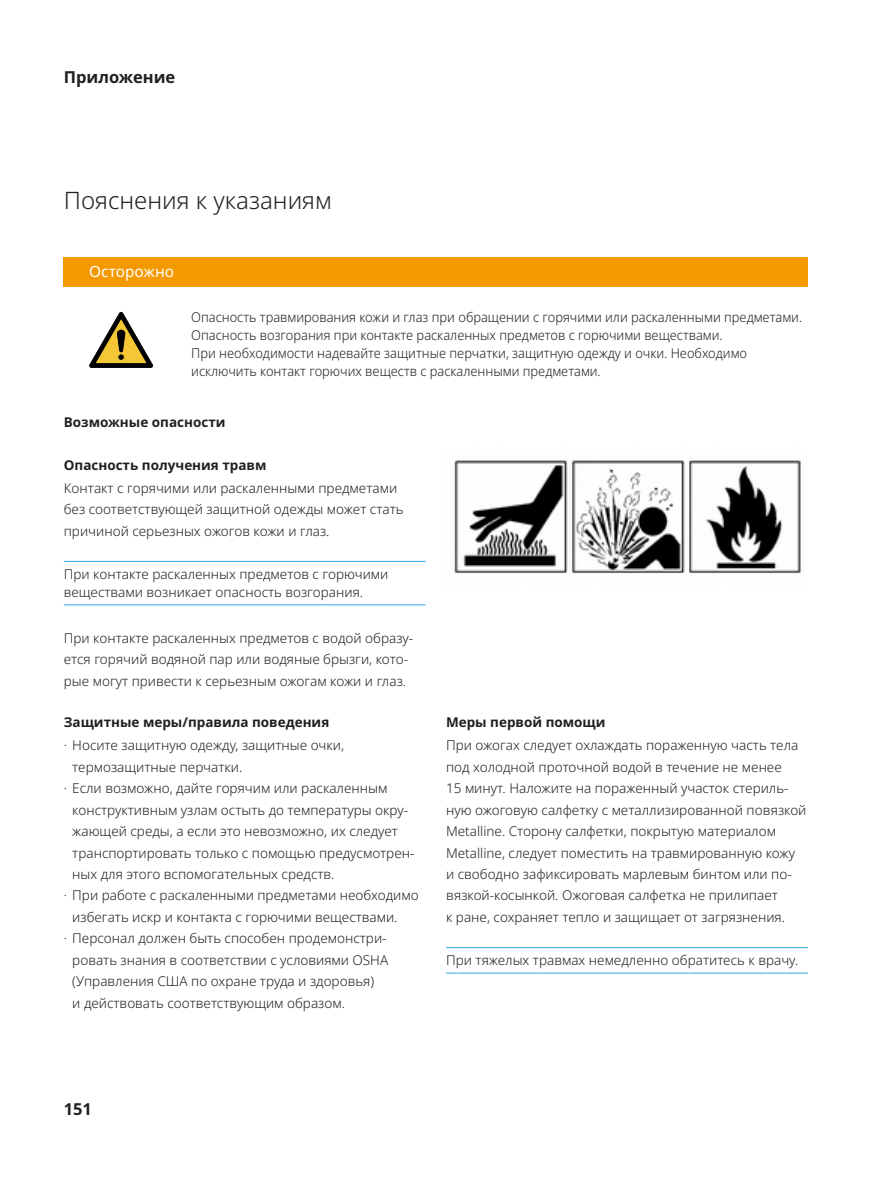
<style>
.page{position:relative;width:893px;height:1191px;background:#fff}
.page>*{position:absolute;margin:0;border:0;box-sizing:border-box;transform-origin:0 0}
.t1{font:300 24px "Noto Sans";color:#231f20}
.t2{font:700 16.5px "Noto Sans";color:#231f20}
.warn_h_white_10_25_14{font:15.3px "Noto Sans";color:#fff}
.body_9_13{font:300 13.5px/21.5px "Noto Sans";color:#231f20}
.warn_body_9_12{font:300 13.5px/18px "Noto Sans";color:#231f20;scale:.95 1}
.note_9_12_cyan{font:300 13.5px/18px "Noto Sans";color:#231f20}
.h2_9_13{font:700 13.5px "Noto Sans";color:#231f20}
</style>
<div class="page">
<hr style="left:64px;top:561px;width:362px;height:1px;background:#2babe3">
<hr style="left:64px;top:604px;width:362px;height:1px;background:#2babe3">
<hr style="left:446px;top:947px;width:362px;height:1px;background:#2babe3">
<hr style="left:446px;top:973px;width:362px;height:1px;background:#2babe3">
<div style="left:64px;top:257px;width:744px;height:29px;background:#f49900"></div>
<svg style="left:90px;top:312px;width:63px;height:55px"></svg>
<img style="left:454px;top:460px;width:347px;height:113px">
<p class="t2" style="left:64px;top:66px;width:113px">Приложение</p>
<p class="t1" style="left:64px;top:184px;width:269px">Пояснения к указаниям</p>
<p class="warn_h_white_10_25_14" style="left:89px;top:261px;width:86px">Осторожно</p>
<p class="warn_body_9_12" style="left:191px;top:308px;width:645px">Опасность травмирования кожи и глаз при обращении с горячими или раскаленными предметами.<br>Опасность возгорания при контакте раскаленных предметов с горючими веществами.<br>При необходимости надевайте защитные перчатки, защитную одежду и очки. Необходимо исключить контакт горючих веществ с раскаленными предметами.</p>
<p class="h2_9_13" style="left:64px;top:412px;width:163px">Возможные опасности</p>
<p class="h2_9_13" style="left:64px;top:455px;width:204px">Опасность получения травм</p>
<p class="body_9_13" style="left:64px;top:477px;width:341px">Контакт с горячими или раскаленными предметами без соответствующей защитной одежды может стать причиной серьезных ожогов кожи и глаз.</p>
<p class="note_9_12_cyan" style="left:64px;top:565px;width:326px">При контакте раскаленных предметов с горючими веществами возникает опасность возгорания.</p>
<p class="body_9_13" style="left:64px;top:627px;width:351px">При контакте раскаленных предметов с водой образу&shy;ется горячий водяной пар или водяные брызги, кото&shy;рые могут привести к серьезным ожогам кожи и глаз.</p>
<p class="h2_9_13" style="left:64px;top:713px;width:267px">Защитные меры/правила поведения</p>
<p class="body_9_13" style="left:72px;top:735px;width:273px;text-indent:-9px">· Носите защитную одежду, защитные очки, термозащитные перчатки.</p>
<p class="body_9_13" style="left:72px;top:778px;width:344px;text-indent:-9px">· Если возможно, дайте горячим или раскаленным конструктивным узлам остыть до температуры окру&shy;жающей среды, а если это невозможно, их следует транспортировать только с помощью предусмотрен&shy;ных для этого вспомогательных средств.</p>
<p class="body_9_13" style="left:72px;top:885px;width:348px;text-indent:-9px">· При работе с раскаленными предметами необходимо избегать искр и контакта с горючими веществами.</p>
<p class="body_9_13" style="left:72px;top:928px;width:317px;text-indent:-9px">· Персонал должен быть способен продемонстри&shy;ровать знания в соответствии с условиями OSHA (Управления США по охране труда и здоровья)<br>и действовать соответствующим образом.</p>
<p class="h2_9_13" style="left:446px;top:713px;width:161px">Меры первой помощи</p>
<p class="body_9_13" style="left:446px;top:735px;width:362px">При ожогах следует охлаждать пораженную часть тела под холодной проточной водой в течение не менее<br>15 минут. Наложите на пораженный участок стериль&shy;ную ожоговую салфетку с металлизированной повязкой Metalline. Сторону салфетки, покрытую материалом Metalline, следует поместить на травмированную кожу и свободно зафиксировать марлевым бинтом или по&shy;вязкой-косынкой. Ожоговая салфетка не прилипает<br>к ране, сохраняет тепло и защищает от загрязнения.</p>
<p class="note_9_12_cyan" style="left:446px;top:951px;width:354px">При тяжелых травмах немедленно обратитесь к врачу.</p>
<p class="t2" style="left:64px;top:1097px;width:30px">151</p>
</div>
